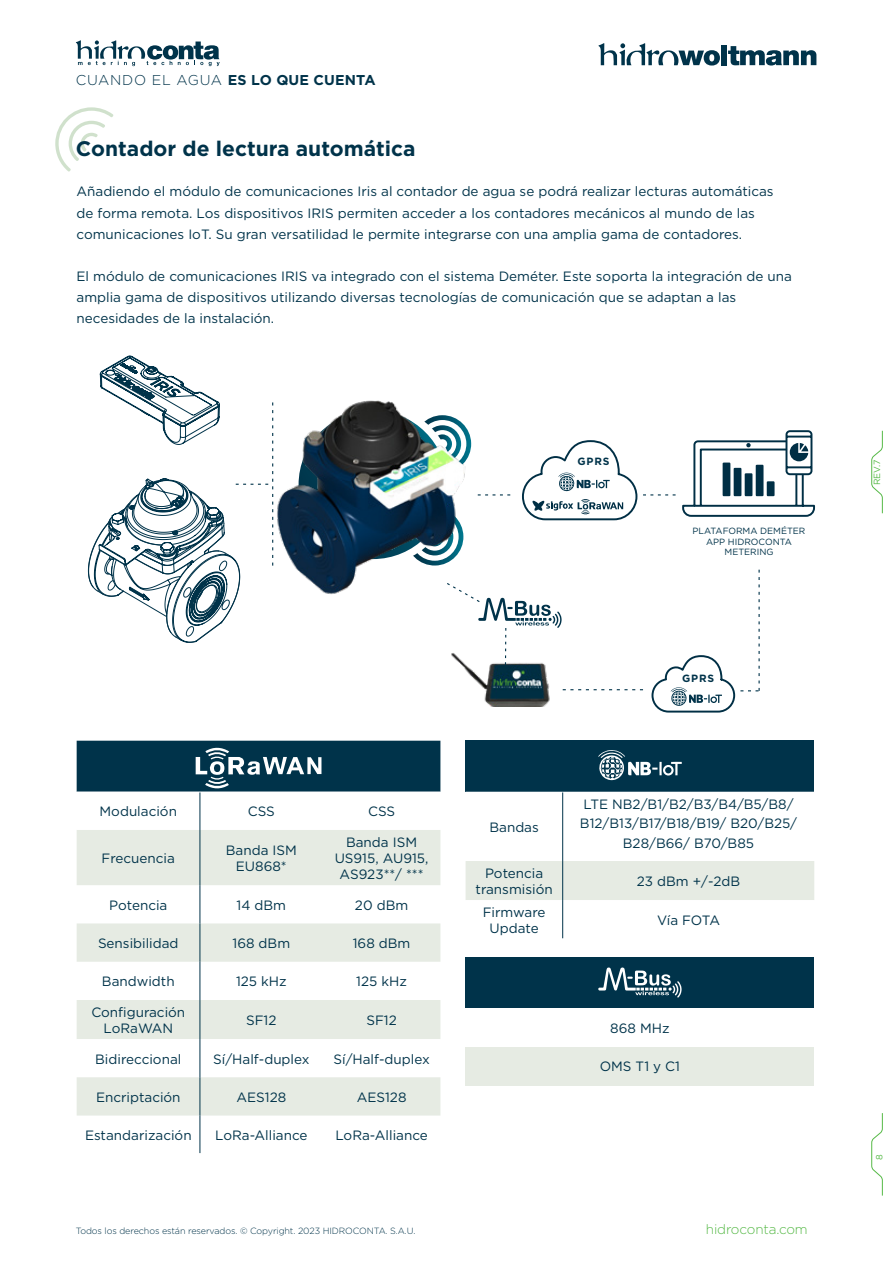
<style>
.page{position:relative;width:893px;height:1263px;background:#fff}
.page>*{position:absolute;margin:0;border:0;box-sizing:border-box;transform-origin:0 0}
.t1{font:700 21px "Gotham";color:#00334a}
.t2{font:700 14.25px "Gotham";letter-spacing:.01em;color:#00334a}
.t3{font:13.5px/16.2px "Gotham";color:#00334a;text-align:center}
.t4{font:300 13.5px "Gotham";letter-spacing:-.01em;color:#56b947}
.t5{font:700 10.5px "Gotham";letter-spacing:.075em;color:#00334a}
.t6{font:300 9px "Gotham";letter-spacing:-.01em;color:#00334a}
.t7{font:9px/10.8px "Gotham";color:#00334a;text-align:center}
.t8{font:9px "Gotham";color:#56b947}
.s1{font-weight:300}
</style>
<div class="page">
<svg style="left:76px;top:40px;width:144px;height:26px"></svg>
<svg style="left:871px;top:430px;width:12px;height:84px"></svg>
<svg style="left:871px;top:1113px;width:12px;height:83px"></svg>
<div style="left:721px;top:45px;width:6px;height:20px;background:#00334a"></div>
<svg style="left:728px;top:46px;width:88px;height:20px"></svg>
<svg style="left:598px;top:43px;width:122px;height:23px"></svg>
<svg style="left:55px;top:107px;width:58px;height:65px"></svg>
<img style="left:462px;top:665px;width:104px;height:41px">
<svg style="left:451px;top:596px;width:111px;height:69px"></svg>
<svg style="left:540px;top:430px;width:275px;height:91px"></svg>
<svg style="left:563px;top:689px;width:80px;height:1px"></svg>
<svg style="left:651px;top:570px;width:109px;height:143px"></svg>
<svg style="left:77px;top:830px;width:363px;height:285px;fill:#e6ebe3"></svg>
<hr style="left:200px;top:792px;width:1px;height:38px;background:#00334a">
<hr style="left:200px;top:830px;width:1px;height:55px;background:#00334a">
<hr style="left:200px;top:885px;width:1px;height:38px;background:#00334a">
<hr style="left:200px;top:923px;width:1px;height:39px;background:#00334a">
<hr style="left:200px;top:962px;width:1px;height:38px;background:#00334a">
<hr style="left:200px;top:1000px;width:1px;height:39px;background:#00334a">
<hr style="left:200px;top:1039px;width:1px;height:38px;background:#00334a">
<hr style="left:200px;top:1077px;width:1px;height:38px;background:#00334a">
<hr style="left:200px;top:1115px;width:1px;height:38px;background:#00334a">
<svg style="left:77px;top:741px;width:363px;height:51px;background:#134257"></svg>
<img style="left:273px;top:400px;width:267px;height:196px">
<div style="left:466px;top:957px;width:348px;height:51px;background:#00334a"></div>
<div style="left:466px;top:1047px;width:348px;height:38px;background:#e6ebe3"></div>
<svg style="left:598px;top:967px;width:84px;height:31px"></svg>
<div style="left:466px;top:741px;width:348px;height:51px;background:#00334a"></div>
<div style="left:466px;top:861px;width:348px;height:39px;background:#e6ebe3"></div>
<hr style="left:562px;top:792px;width:1px;height:69px;background:#00334a">
<hr style="left:562px;top:861px;width:1px;height:39px;background:#00334a">
<hr style="left:562px;top:900px;width:1px;height:38px;background:#00334a">
<svg style="left:598px;top:750px;width:84px;height:30px"></svg>
<svg style="left:88px;top:356px;width:185px;height:287px"></svg>
<p class="t2" style="left:76px;top:70px;width:301px"><span class="s1">CUANDO EL AGUA</span> ES LO QUE CUENTA</p>
<h1 class="t1" style="left:76px;top:135px;width:341px">Contador de lectura automática</h1>
<p class="t3" style="left:77px;top:181px;width:699px;line-height:21px;text-align:left">Añadiendo el módulo de comunicaciones Iris al contador de agua se podrá realizar lecturas automáticas de forma remota. Los dispositivos IRIS permiten acceder a los contadores mecánicos al mundo de las comunicaciones IoT. Su gran versatilidad le permite integrarse con una amplia gama de contadores.</p>
<p class="t3" style="left:77px;top:265px;width:717px;line-height:21px;text-align:left">El módulo de comunicaciones IRIS va integrado con el sistema Deméter. Este soporta la integración de una amplia gama de dispositivos utilizando diversas tecnologías de comunicación que se adaptan a las necesidades de la instalación.</p>
<p class="t5" style="left:578px;top:455px;width:33px">GPRS</p>
<p class="t7" style="left:693px;top:525px;width:114px">PLATAFORMA DEMÉTER<br>APP HIDROCONTA<br>METERING</p>
<p class="t3" style="left:100px;top:803px;width:79px">Modulación</p>
<p class="t3" style="left:248px;top:803px;width:29px">CSS</p>
<p class="t3" style="left:368px;top:803px;width:29px">CSS</p>
<p class="t3" style="left:102px;top:850px;width:75px">Frecuencia</p>
<p class="t3" style="left:226px;top:842px;width:72px">Banda ISM<br>EU868*</p>
<p class="t3" style="left:335px;top:834px;width:95px">Banda ISM<br>US915, AU915,<br>AS923**/ ***</p>
<p class="t3" style="left:109px;top:896px;width:60px">Potencia</p>
<p class="t3" style="left:237px;top:896px;width:51px">14 dBm</p>
<p class="t3" style="left:355px;top:896px;width:55px">20 dBm</p>
<p class="t3" style="left:98px;top:935px;width:82px">Sensibilidad</p>
<p class="t3" style="left:232px;top:935px;width:59px">168 dBm</p>
<p class="t3" style="left:353px;top:935px;width:59px">168 dBm</p>
<p class="t3" style="left:102px;top:973px;width:74px">Bandwidth</p>
<p class="t3" style="left:236px;top:973px;width:52px">125 kHz</p>
<p class="t3" style="left:356px;top:973px;width:52px">125 kHz</p>
<p class="t3" style="left:91px;top:1004px;width:95px">Configuración<br>LoRaWAN</p>
<p class="t3" style="left:246px;top:1012px;width:32px">SF12</p>
<p class="t3" style="left:366px;top:1012px;width:32px">SF12</p>
<p class="t3" style="left:95px;top:1050px;width:88px">Bidireccional</p>
<p class="t3" style="left:213px;top:1050px;width:98px">Sí/Half-duplex</p>
<p class="t3" style="left:333px;top:1050px;width:98px">Sí/Half-duplex</p>
<p class="t3" style="left:96px;top:1089px;width:86px">Encriptación</p>
<p class="t3" style="left:236px;top:1089px;width:51px">AES128</p>
<p class="t3" style="left:357px;top:1089px;width:51px">AES128</p>
<p class="t3" style="left:85px;top:1127px;width:108px">Estandarización</p>
<p class="t3" style="left:215px;top:1127px;width:94px">LoRa-Alliance</p>
<p class="t3" style="left:335px;top:1127px;width:94px">LoRa-Alliance</p>
<p class="t5" style="left:682px;top:671px;width:33px">GPRS</p>
<p class="t3" style="left:489px;top:819px;width:51px">Bandas</p>
<p class="t3" style="left:580px;top:794px;width:219px;line-height:19.5px">LTE NB2/B1/B2/B3/B4/B5/B8/<br>B12/B13/B17/B18/B19/ B20/B25/<br>B28/B66/ B70/B85</p>
<p class="t3" style="left:476px;top:865px;width:79px">Potencia transmisión</p>
<p class="t3" style="left:637px;top:873px;width:105px">23 dBm +/-2dB</p>
<p class="t3" style="left:483px;top:904px;width:64px">Firmware<br>Update</p>
<p class="t3" style="left:657px;top:912px;width:64px">Vía FOTA</p>
<p class="t3" style="left:610px;top:1020px;width:61px">868 MHz</p>
<p class="t3" style="left:600px;top:1058px;width:82px">OMS T1 y C1</p>
<p class="t6" style="left:76px;top:1225px;width:341px">Todos los derechos están reservados. © Copyright. 2023 HIDROCONTA. S.A.U.</p>
<p class="t4" style="left:706px;top:1221px;width:103px">hidroconta.com</p>
<p class="t8" style="left:871px;top:485px;width:27px;rotate:-90deg">REV.7</p>
<p class="t8" style="left:873px;top:1160px;width:7px;rotate:-90deg">8</p>
</div>
